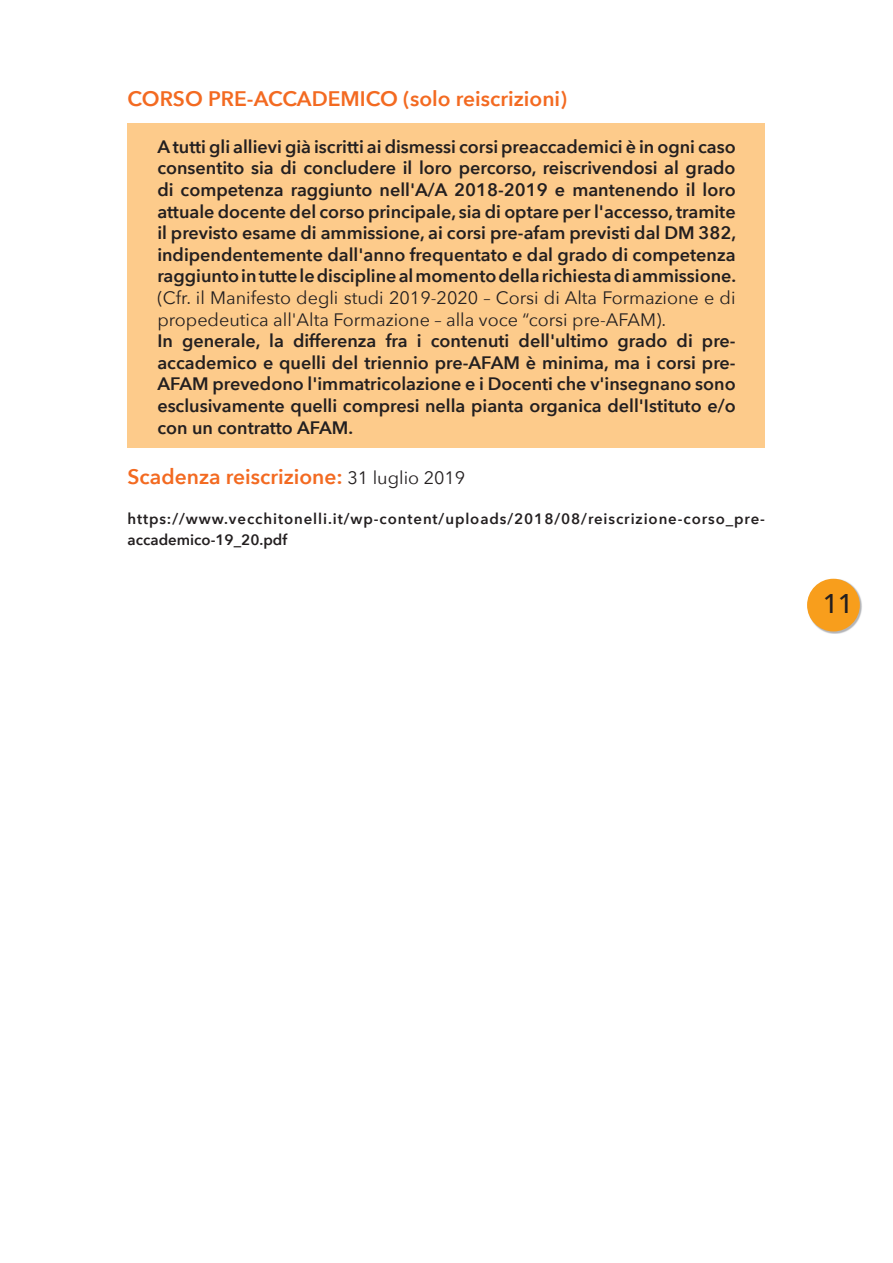
<style>
.page{position:relative;width:893px;height:1263px;background:#fff}
.page>*{position:absolute;margin:0;border:0;box-sizing:border-box;transform-origin:0 0}
.t1{font:500 27px "Avenir";color:#231f20}
.t2{font:600 21px "Avenir Next";color:#f36a21}
.t3{font:600 18px/21.6px "Avenir Next";color:#231f20;text-align:justify}
.t4{font:18px/21.6px "Avenir Next";color:#231f20}
.t5{font:600 15px/21.6px "Avenir Next";letter-spacing:.06em;color:#231f20}
.s1{font-weight:400;font-size:18px;color:#231f20}
</style>
<div class="page">
<img style="left:807px;top:579px;width:55px;height:55px">
<div style="left:807px;top:579px;width:53px;height:52px;background:#f89e1c;border-radius:50%"></div>
<div style="left:128px;top:123px;width:637px;height:325px;background:#fdcb8b"></div>
<p class="t2" style="left:128px;top:85px;width:441px">CORSO PRE-ACCADEMICO (solo reiscrizioni)</p>
<p class="t3" style="left:157px;top:136px;width:580px">A tutti gli allievi già iscritti ai dismessi corsi preaccademici è in ogni caso consentito sia di concludere il loro percorso, reiscrivendosi al grado di competenza raggiunto nell'A/A 2018-2019 e mantenendo il loro attuale docente del corso principale, sia di optare per l'accesso, tramite il previsto esame di ammissione, ai corsi pre-afam previsti dal DM 382, indipendentemente dall'anno frequentato e dal grado di competenza raggiunto in tutte le discipline al momento della richiesta di ammissione.</p>
<p class="t4" style="left:157px;top:288px;width:580px">(Cfr. il Manifesto degli studi 2019-2020 – Corsi di Alta Formazione e di propedeutica all'Alta Formazione – alla voce “corsi pre-AFAM).</p>
<p class="t3" style="left:157px;top:331px;width:580px">In generale, la differenza fra i contenuti dell'ultimo grado di pre&shy;accademico e quelli del triennio pre-AFAM è minima, ma i corsi pre-AFAM prevedono l'immatricolazione e i Docenti che v'insegnano sono esclusivamente quelli compresi nella pianta organica dell'Istituto e/o con un contratto AFAM.</p>
<p class="t2" style="left:128px;top:463px;width:339px">Scadenza reiscrizione: <span class="s1">31 luglio 2019</span></p>
<p class="t5" style="left:128px;top:508px;width:639px">https://www.vecchitonelli.it/wp-content/uploads/2018/08/reiscrizione-corso_pre&shy;accademico-19_20.pdf</p>
<h1 class="t1" style="left:823px;top:586px;width:32px">11</h1>
</div>
